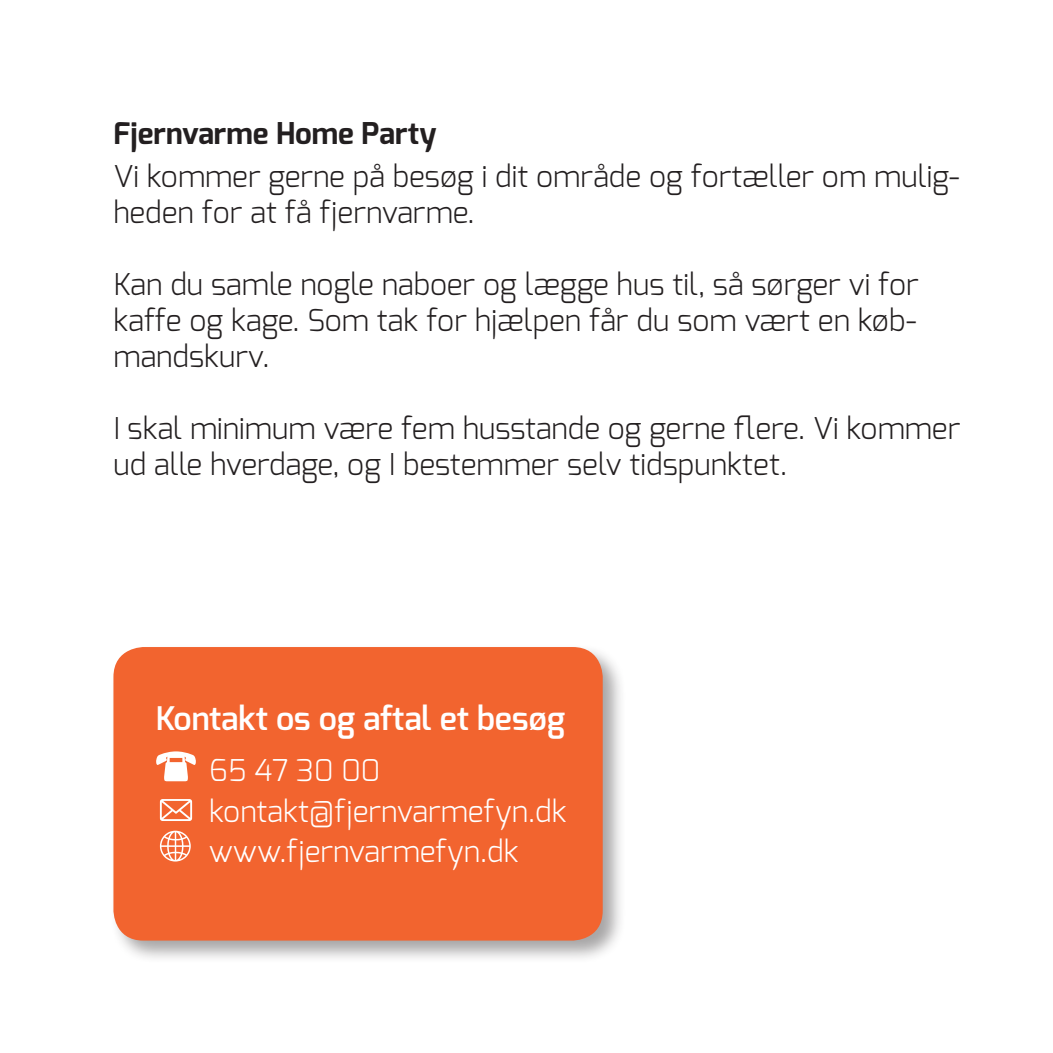
<style>
.page{position:relative;width:1053px;height:1053px;background:#fff}
.page>*{position:absolute;margin:0;border:0;box-sizing:border-box;transform-origin:0 0}
.t1{font:600 32.5px "Exo";color:#fff}
.t2{font:300 30px/36px "Exo";color:#231f20}
.t3{font:300 30px "Exo";color:#fff}
.t4{font:700 30px "Exo";color:#231f20}
</style>
<div class="page">
<div style="left:109px;top:643px;width:517px;height:321px;background:#231f20;opacity:.4"></div>
<div style="left:113px;top:647px;width:489px;height:293px;background:#f2642f;border-radius:30px"></div>
<svg style="left:160px;top:799px;width:32px;height:22px"></svg>
<svg style="left:156px;top:751px;width:40px;height:30px"></svg>
<svg style="left:160px;top:830px;width:31px;height:31px"></svg>
<p class="t4" style="left:113px;top:113px;width:325px">Fjernvarme Home Party</p>
<p class="t2" style="left:113px;top:158px;width:847px">Vi kommer gerne på besøg i dit område og fortæller om mulig&shy;heden for at få fjernvarme.</p>
<p class="t2" style="left:113px;top:266px;width:806px;text-align:justify">Kan du samle nogle naboer og lægge hus til, så sørger vi for kaffe og kage. Som tak for hjælpen får du som vært en køb&shy;mandskurv.</p>
<p class="t2" style="left:113px;top:410px;width:848px">I skal minimum være fem husstande og gerne flere. Vi kommer ud alle hverdage, og I bestemmer selv tidspunktet.</p>
<p class="t1" style="left:156px;top:697px;width:411px">Kontakt os og aftal et besøg</p>
<p class="t3" style="left:209px;top:751px;width:173px">65 47 30 00</p>
<p class="t3" style="left:209px;top:791px;width:359px">kontakt@fjernvarmefyn.dk</p>
<p class="t3" style="left:209px;top:831px;width:311px">www.fjernvarmefyn.dk</p>
</div>
